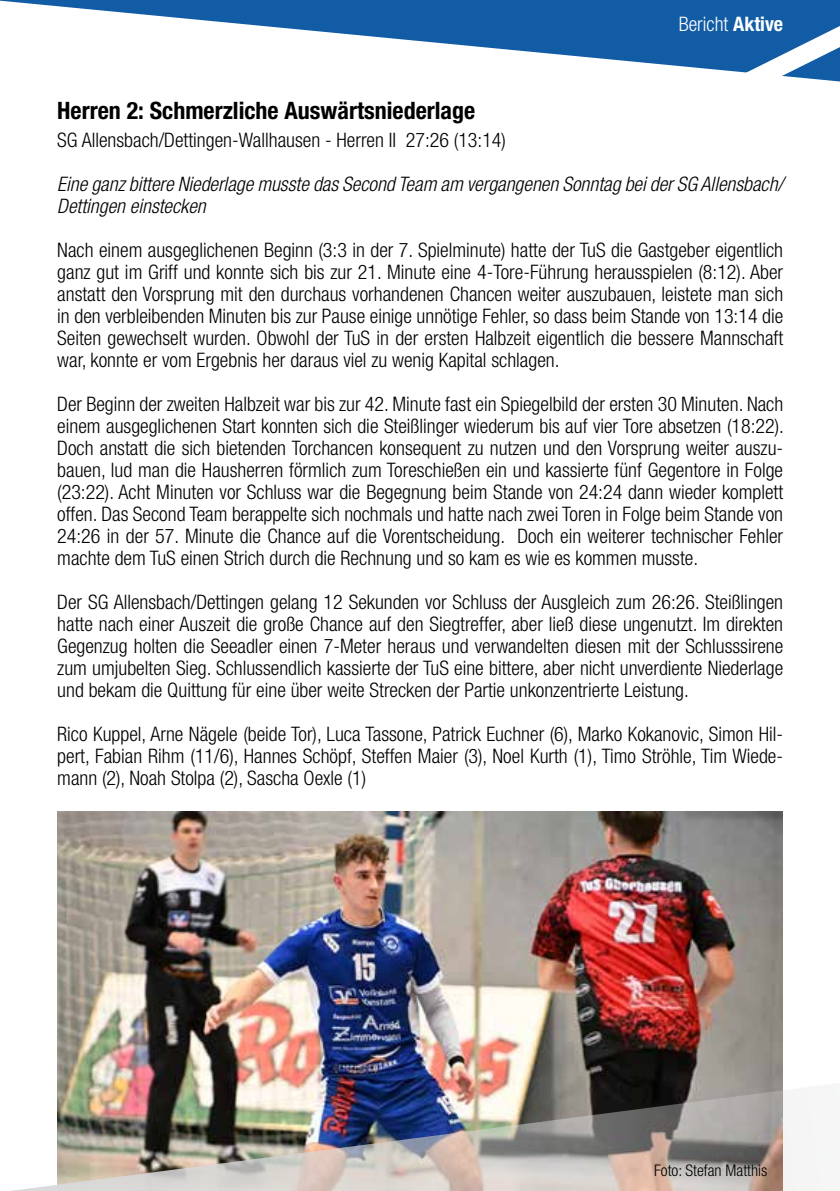
<style>
.page{position:relative;width:840px;height:1191px;background:#fff}
.page>*{position:absolute;margin:0;border:0;box-sizing:border-box;transform-origin:0 0}
.t1{font:700 condensed 24px "Helvetica Neue LT Std";color:#000}
.t2{font:300 condensed 20px/22px "Helvetica Neue LT Std";color:#000;text-align:justify}
.t3{font:italic 300 condensed 20px/22px "Helvetica Neue LT Std";color:#000}
.t4{font:300 condensed 20px "Helvetica Neue LT Std";color:#fff}
.t5{font:300 condensed 16px "Helvetica Neue LT Std";color:#000}
.s1{font-weight:700}
</style>
<div class="page">
<img style="left:57px;top:811px;width:725px;height:243px">
<svg style="left:0;top:0;width:839px;height:71px;fill:#115ca5"></svg>
<svg style="left:725px;top:26px;width:114px;height:56px"></svg>
<img style="left:12px;top:1054px;width:788px;height:137px">
<p class="t4" style="left:678px;top:13px;width:106px">Bericht <span class="s1">Aktive</span></p>
<p class="t1" style="left:57px;top:96px;width:419px">Herren 2: Schmerzliche Auswärtsniederlage</p>
<p class="t2" style="left:57px;top:129px;width:450px">SG Allensbach/Dettingen-Wallhausen - Herren II 27:26 (13:14)</p>
<p class="t3" style="left:57px;top:173px;width:727px">Eine ganz bittere Niederlage musste das Second Team am vergangenen Sonntag bei der SG Allensbach/<br>Dettingen einstecken</p>
<p class="t2" style="left:57px;top:239px;width:727px">Nach einem ausgeglichenen Beginn (3:3 in der 7. Spielminute) hatte der TuS die Gastgeber eigentlich ganz gut im Griff und konnte sich bis zur 21. Minute eine 4-Tore-Führung herausspielen (8:12). Aber anstatt den Vorsprung mit den durchaus vorhandenen Chancen weiter auszubauen, leistete man sich in den verbleibenden Minuten bis zur Pause einige unnötige Fehler, so dass beim Stande von 13:14 die Seiten gewechselt wurden. Obwohl der TuS in der ersten Halbzeit eigentlich die bessere Mannschaft war, konnte er vom Ergebnis her daraus viel zu wenig Kapital schlagen.</p>
<p class="t2" style="left:57px;top:393px;width:727px">Der Beginn der zweiten Halbzeit war bis zur 42. Minute fast ein Spiegelbild der ersten 30 Minuten. Nach einem ausgeglichenen Start konnten sich die Steißlinger wiederum bis auf vier Tore absetzen (18:22).<br>Doch anstatt die sich bietenden Torchancen konsequent zu nutzen und den Vorsprung weiter auszu&shy;bauen, lud man die Hausherren förmlich zum Toreschießen ein und kassierte fünf Gegentore in Folge (23:22). Acht Minuten vor Schluss war die Begegnung beim Stande von 24:24 dann wieder komplett offen. Das Second Team berappelte sich nochmals und hatte nach zwei Toren in Folge beim Stande von 24:26 in der 57. Minute die Chance auf die Vorentscheidung. Doch ein weiterer technischer Fehler machte dem TuS einen Strich durch die Rechnung und so kam es wie es kommen musste.</p>
<p class="t2" style="left:57px;top:591px;width:727px">Der SG Allensbach/Dettingen gelang 12 Sekunden vor Schluss der Ausgleich zum 26:26. Steißlingen hatte nach einer Auszeit die große Chance auf den Siegtreffer, aber ließ diese ungenutzt. Im direkten Gegenzug holten die Seeadler einen 7-Meter heraus und verwandelten diesen mit der Schlusssirene zum umjubelten Sieg. Schlussendlich kassierte der TuS eine bittere, aber nicht unverdiente Niederlage und bekam die Quittung für eine über weite Strecken der Partie unkonzentrierte Leistung.</p>
<p class="t2" style="left:57px;top:723px;width:727px">Rico Kuppel, Arne Nägele (beide Tor), Luca Tassone, Patrick Euchner (6), Marko Kokanovic, Simon Hil&shy;pert, Fabian Rihm (11/6), Hannes Schöpf, Steffen Maier (3), Noel Kurth (1), Timo Ströhle, Tim Wiede&shy;mann (2), Noah Stolpa (2), Sascha Oexle (1)</p>
<p class="t5" style="left:653px;top:1161px;width:115px">Foto: Stefan Matthis</p>
</div>
